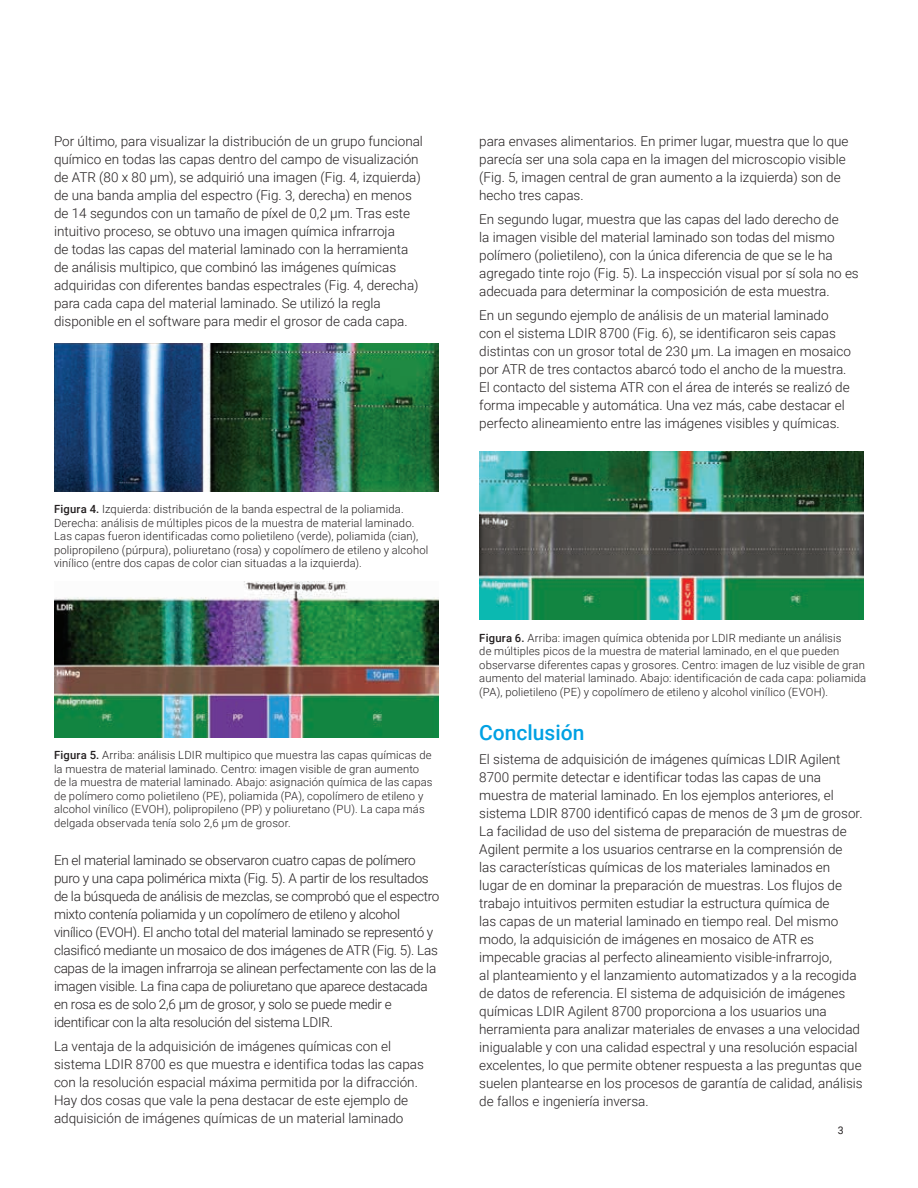
<style>
.page{position:relative;width:918px;height:1188px;background:#fff}
.page>*{position:absolute;margin:0;border:0;box-sizing:border-box;transform-origin:0 0}
.t1{font:500 21px "Roboto";color:#00a1e3}
.t2{font:300 13.5px/18px "Roboto";color:#231f20}
.t3{font:300 13.5px/18px "Roboto";letter-spacing:-.02em;color:#231f20}
.t4{font:300 11.25px/13.5px "Roboto";letter-spacing:.01em;color:#231f20}
.t5{font:10.5px "Roboto";color:#231f20}
.s1{font-weight:500}
</style>
<div class="page">
<img style="left:54px;top:344px;width:385px;height:147px">
<img style="left:54px;top:582px;width:385px;height:155px">
<img style="left:479px;top:452px;width:385px;height:167px">
<p class="t2" style="left:54px;top:132px;width:371px">Por último, para visualizar la distribución de un grupo funcional químico en todas las capas dentro del campo de visualización de ATR (80 x 80 µm), se adquirió una imagen (Fig. 4, izquierda) de una banda amplia del espectro (Fig. 3, derecha) en menos de 14 segundos con un tamaño de píxel de 0,2 µm. Tras este intuitivo proceso, se obtuvo una imagen química infrarroja<br>de todas las capas del material laminado con la herramienta de análisis multipico, que combinó las imágenes químicas adquiridas con diferentes bandas espectrales (Fig. 4, derecha) para cada capa del material laminado. Se utilizó la regla disponible en el software para medir el grosor de cada capa.</p>
<p class="t4" style="left:54px;top:502px;width:376px"><span class="s1">Figura 4.</span> Izquierda: distribución de la banda espectral de la poliamida.<br>Derecha: análisis de múltiples picos de la muestra de material laminado.<br>Las capas fueron identificadas como polietileno (verde), poliamida (cian), polipropileno (púrpura), poliuretano (rosa) y copolímero de etileno y alcohol vinílico (entre dos capas de color cian situadas a la izquierda).</p>
<p class="t4" style="left:54px;top:748px;width:380px"><span class="s1">Figura 5.</span> Arriba: análisis LDIR multipico que muestra las capas químicas de la muestra de material laminado. Centro: imagen visible de gran aumento de la muestra de material laminado. Abajo: asignación química de las capas de polímero como polietileno (PE), poliamida (PA), copolímero de etileno y alcohol vinílico (EVOH), polipropileno (PP) y poliuretano (PU). La capa más delgada observada tenía solo 2,6 µm de grosor.</p>
<p class="t3" style="left:54px;top:850px;width:387px">En el material laminado se observaron cuatro capas de polímero puro y una capa polimérica mixta (Fig. 5). A partir de los resultados de la búsqueda de análisis de mezclas, se comprobó que el espectro mixto contenía poliamida y un copolímero de etileno y alcohol vinílico (EVOH). El ancho total del material laminado se representó y clasificó mediante un mosaico de dos imágenes de ATR (Fig. 5). Las capas de la imagen infrarroja se alinean perfectamente con las de la imagen visible. La fina capa de poliuretano que aparece destacada en rosa es de solo 2,6 µm de grosor, y solo se puede medir e identificar con la alta resolución del sistema LDIR.</p>
<p class="t2" style="left:54px;top:1036px;width:371px">La ventaja de la adquisición de imágenes químicas con el sistema LDIR 8700 es que muestra e identifica todas las capas con la resolución espacial máxima permitida por la difracción.<br>Hay dos cosas que vale la pena destacar de este ejemplo de adquisición de imágenes químicas de un material laminado</p>
<p class="t2" style="left:479px;top:132px;width:371px">para envases alimentarios. En primer lugar, muestra que lo que parecía ser una sola capa en la imagen del microscopio visible (Fig. 5, imagen central de gran aumento a la izquierda) son de hecho tres capas.</p>
<p class="t2" style="left:479px;top:210px;width:381px">En segundo lugar, muestra que las capas del lado derecho de<br>la imagen visible del material laminado son todas del mismo polímero (polietileno), con la única diferencia de que se le ha agregado tinte rojo (Fig. 5). La inspección visual por sí sola no es adecuada para determinar la composición de esta muestra.</p>
<p class="t2" style="left:479px;top:306px;width:373px">En un segundo ejemplo de análisis de un material laminado con el sistema LDIR 8700 (Fig. 6), se identificaron seis capas distintas con un grosor total de 230 µm. La imagen en mosaico por ATR de tres contactos abarcó todo el ancho de la muestra.<br>El contacto del sistema ATR con el área de interés se realizó de forma impecable y automática. Una vez más, cabe destacar el perfecto alineamiento entre las imágenes visibles y químicas.</p>
<p class="t4" style="left:479px;top:630px;width:388px"><span class="s1">Figura 6.</span> Arriba: imagen química obtenida por LDIR mediante un análisis<br>de múltiples picos de la muestra de material laminado, en el que pueden observarse diferentes capas y grosores. Centro: imagen de luz visible de gran aumento del material laminado. Abajo: identificación de cada capa: poliamida (PA), polietileno (PE) y copolímero de etileno y alcohol vinílico (EVOH).</p>
<h1 class="t1" style="left:479px;top:717px;width:107px">Conclusión</h1>
<p class="t2" style="left:479px;top:749px;width:385px">El sistema de adquisición de imágenes químicas LDIR Agilent 8700 permite detectar e identificar todas las capas de una muestra de material laminado. En los ejemplos anteriores, el sistema LDIR 8700 identificó capas de menos de 3 µm de grosor.<br>La facilidad de uso del sistema de preparación de muestras de Agilent permite a los usuarios centrarse en la comprensión de las características químicas de los materiales laminados en lugar de en dominar la preparación de muestras. Los flujos de trabajo intuitivos permiten estudiar la estructura química de<br>las capas de un material laminado en tiempo real. Del mismo modo, la adquisición de imágenes en mosaico de ATR es impecable gracias al perfecto alineamiento visible-infrarrojo,<br>al planteamiento y el lanzamiento automatizados y a la recogida de datos de referencia. El sistema de adquisición de imágenes químicas LDIR Agilent 8700 proporciona a los usuarios una herramienta para analizar materiales de envases a una velocidad inigualable y con una calidad espectral y una resolución espacial excelentes, lo que permite obtener respuesta a las preguntas que suelen plantearse en los procesos de garantía de calidad, análisis de fallos e ingeniería inversa.</p>
<p class="t5" style="left:838px;top:1123px;width:7px">3</p>
</div>
